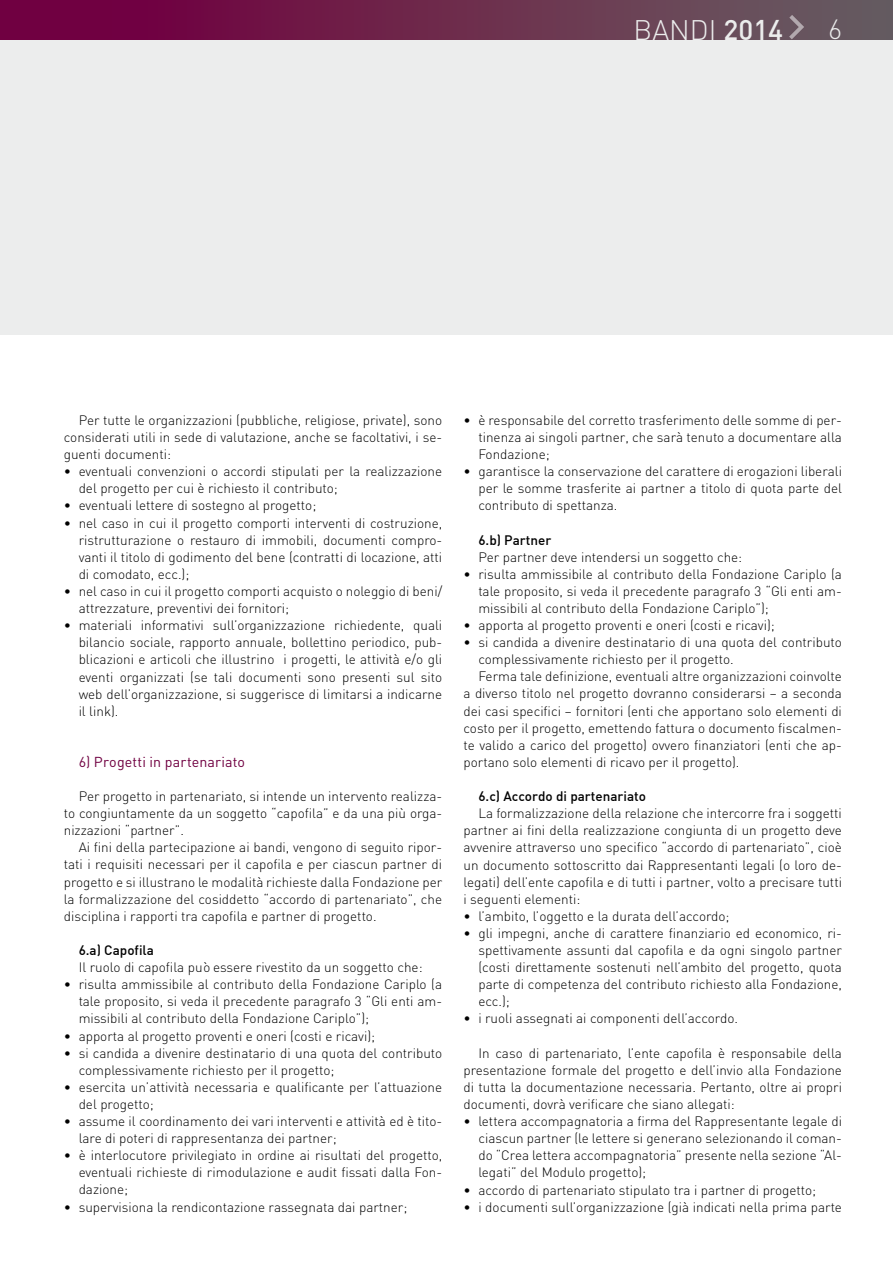
<style>
.page{position:relative;width:893px;height:1263px;background:#fff}
.page>*{position:absolute;margin:0;border:0;box-sizing:border-box;transform-origin:0 0}
.t1{font:300 27.9px "DIN";color:#eceded}
.t2{font:300 27.45px "DIN";color:#eceded}
.t3{font:14.25px "DIN";letter-spacing:.005em;color:#700041}
.t4{font:300 13.5px/17.1px "DIN";color:#000;text-align:justify}
.t5{font:500 13.5px "DIN";color:#000}
.s1{font-weight:500}
</style>
<div class="page">
<div style="left:0;top:0;width:893px;height:335px;background:#eceded"></div>
<div style="left:0;top:0;width:893px;height:39px;background:linear-gradient(to right,#72003c,#675f60)"></div>
<svg style="left:789px;top:15px;width:15px;height:24px"></svg>
<hr style="left:892px;top:0;width:1px;height:39px;background:#635a60">
<h1 class="t1" style="left:634px;top:12px;width:151px">BANDI <span class="s1">2014</span></h1>
<h2 class="t2" style="left:828px;top:13px;width:16px">6</h2>
<p class="t4" style="left:64px;top:411px;width:380px;text-indent:15px">Per tutte le organizzazioni (pubbliche, religiose, private), sono considerati utili in sede di valutazione, anche se facoltativi, i se&shy;guenti documenti:</p>
<p class="t4" style="left:79px;top:463px;width:365px;text-indent:-15px">• eventuali convenzioni o accordi stipulati per la realizzazione del progetto per cui è richiesto il contributo;</p>
<p class="t4" style="left:64px;top:497px;width:254px">• eventuali lettere di sostegno al progetto;</p>
<p class="t4" style="left:79px;top:514px;width:365px;text-indent:-15px">• nel caso in cui il progetto comporti interventi di costruzione, ristrutturazione o restauro di immobili, documenti compro&shy;vanti il titolo di godimento del bene (contratti di locazione, atti di comodato, ecc.);</p>
<p class="t4" style="left:79px;top:582px;width:365px;text-indent:-15px">• nel caso in cui il progetto comporti acquisto o noleggio di beni/ attrezzature, preventivi dei fornitori;</p>
<p class="t4" style="left:79px;top:617px;width:365px;text-indent:-15px">• materiali informativi sull’organizzazione richiedente, quali bilancio sociale, rapporto annuale, bollettino periodico, pub&shy;blicazioni e articoli che illustrino i progetti, le attività e/o gli eventi organizzati (se tali documenti sono presenti sul sito web dell’organizzazione, si suggerisce di limitarsi a indicarne il link).</p>
<p class="t3" style="left:79px;top:753px;width:168px">6) Progetti in partenariato</p>
<p class="t4" style="left:64px;top:787px;width:380px;text-indent:15px">Per progetto in partenariato, si intende un intervento realizza&shy;to congiuntamente da un soggetto “capofila” e da una più orga&shy;nizzazioni “partner”.</p>
<p class="t4" style="left:64px;top:839px;width:380px;text-indent:15px">Ai fini della partecipazione ai bandi, vengono di seguito ripor&shy;tati i requisiti necessari per il capofila e per ciascun partner di progetto e si illustrano le modalità richieste dalla Fondazione per la formalizzazione del cosiddetto “accordo di partenariato”, che disciplina i rapporti tra capofila e partner di progetto.</p>
<p class="t5" style="left:79px;top:941px;width:77px">6.a) Capofila</p>
<p class="t4" style="left:79px;top:958px;width:345px">Il ruolo di capofila può essere rivestito da un soggetto che:</p>
<p class="t4" style="left:79px;top:976px;width:365px;text-indent:-15px">• risulta ammissibile al contributo della Fondazione Cariplo (a tale proposito, si veda il precedente paragrafo 3 “Gli enti am&shy;missibili al contributo della Fondazione Cariplo”);</p>
<p class="t4" style="left:64px;top:1027px;width:313px">• apporta al progetto proventi e oneri (costi e ricavi);</p>
<p class="t4" style="left:79px;top:1044px;width:365px;text-indent:-15px">• si candida a divenire destinatario di una quota del contributo complessivamente richiesto per il progetto;</p>
<p class="t4" style="left:79px;top:1078px;width:365px;text-indent:-15px">• esercita un’attività necessaria e qualificante per l’attuazione del progetto;</p>
<p class="t4" style="left:79px;top:1112px;width:365px;text-indent:-15px">• assume il coordinamento dei vari interventi e attività ed è tito&shy;lare di poteri di rappresentanza dei partner;</p>
<p class="t4" style="left:79px;top:1147px;width:365px;text-indent:-15px">• è interlocutore privilegiato in ordine ai risultati del progetto, eventuali richieste di rimodulazione e audit fissati dalla Fon&shy;dazione;</p>
<p class="t4" style="left:64px;top:1198px;width:345px">• supervisiona la rendicontazione rassegnata dai partner;</p>
<p class="t4" style="left:478px;top:411px;width:365px;text-indent:-15px">• è responsabile del corretto trasferimento delle somme di per&shy;tinenza ai singoli partner, che sarà tenuto a documentare alla Fondazione;</p>
<p class="t4" style="left:478px;top:463px;width:365px;text-indent:-15px">• garantisce la conservazione del carattere di erogazioni liberali per le somme trasferite ai partner a titolo di quota parte del contributo di spettanza.</p>
<p class="t5" style="left:478px;top:531px;width:74px">6.b) Partner</p>
<p class="t4" style="left:478px;top:548px;width:265px">Per partner deve intendersi un soggetto che:</p>
<p class="t4" style="left:478px;top:565px;width:365px;text-indent:-15px">• risulta ammissibile al contributo della Fondazione Cariplo (a tale proposito, si veda il precedente paragrafo 3 “Gli enti am&shy;missibili al contributo della Fondazione Cariplo”);</p>
<p class="t4" style="left:463px;top:616px;width:313px">• apporta al progetto proventi e oneri (costi e ricavi);</p>
<p class="t4" style="left:463px;top:634px;width:380px">• si candida a divenire destinatario di una quota del contributo</p>
<p class="t4" style="left:478px;top:651px;width:257px">complessivamente richiesto per il progetto.</p>
<p class="t4" style="left:478px;top:668px;width:365px">Ferma tale definizione, eventuali altre organizzazioni coinvolte</p>
<p class="t4" style="left:463px;top:685px;width:380px">a diverso titolo nel progetto dovranno considerarsi – a seconda</p>
<p class="t4" style="left:463px;top:702px;width:380px">dei casi specifici – fornitori (enti che apportano solo elementi di</p>
<p class="t4" style="left:463px;top:719px;width:380px">costo per il progetto, emettendo fattura o documento fiscalmen-</p>
<p class="t4" style="left:463px;top:736px;width:380px">te valido a carico del progetto) ovvero finanziatori (enti che ap-</p>
<p class="t4" style="left:463px;top:753px;width:277px">portano solo elementi di ricavo per il progetto).</p>
<p class="t5" style="left:478px;top:787px;width:169px">6.c) Accordo di partenariato</p>
<p class="t4" style="left:463px;top:805px;width:380px;text-indent:15px">La formalizzazione della relazione che intercorre fra i soggetti partner ai fini della realizzazione congiunta di un progetto deve avvenire attraverso uno specifico “accordo di partenariato”, cioè un documento sottoscritto dai Rappresentanti legali (o loro de&shy;legati) dell’ente capofila e di tutti i partner, volto a precisare tutti i seguenti elementi:</p>
<p class="t4" style="left:463px;top:907px;width:267px">• l’ambito, l’oggetto e la durata dell’accordo;</p>
<p class="t4" style="left:478px;top:924px;width:365px;text-indent:-15px">• gli impegni, anche di carattere finanziario ed economico, ri&shy;spettivamente assunti dal capofila e da ogni singolo partner (costi direttamente sostenuti nell’ambito del progetto, quota parte di competenza del contributo richiesto alla Fondazione, ecc.);</p>
<p class="t4" style="left:463px;top:1010px;width:276px">• i ruoli assegnati ai componenti dell’accordo.</p>
<p class="t4" style="left:463px;top:1044px;width:380px;text-indent:15px">In caso di partenariato, l’ente capofila è responsabile della presentazione formale del progetto e dell’invio alla Fondazione di tutta la documentazione necessaria. Pertanto, oltre ai propri documenti, dovrà verificare che siano allegati:</p>
<p class="t4" style="left:478px;top:1112px;width:365px;text-indent:-15px">• lettera accompagnatoria a firma del Rappresentante legale di ciascun partner (le lettere si generano selezionando il coman&shy;do “Crea lettera accompagnatoria” presente nella sezione “Al&shy;legati” del Modulo progetto);</p>
<p class="t4" style="left:463px;top:1181px;width:354px">• accordo di partenariato stipulato tra i partner di progetto;</p>
<p class="t4" style="left:463px;top:1198px;width:380px">• i documenti sull’organizzazione (già indicati nella prima parte</p>
</div>
